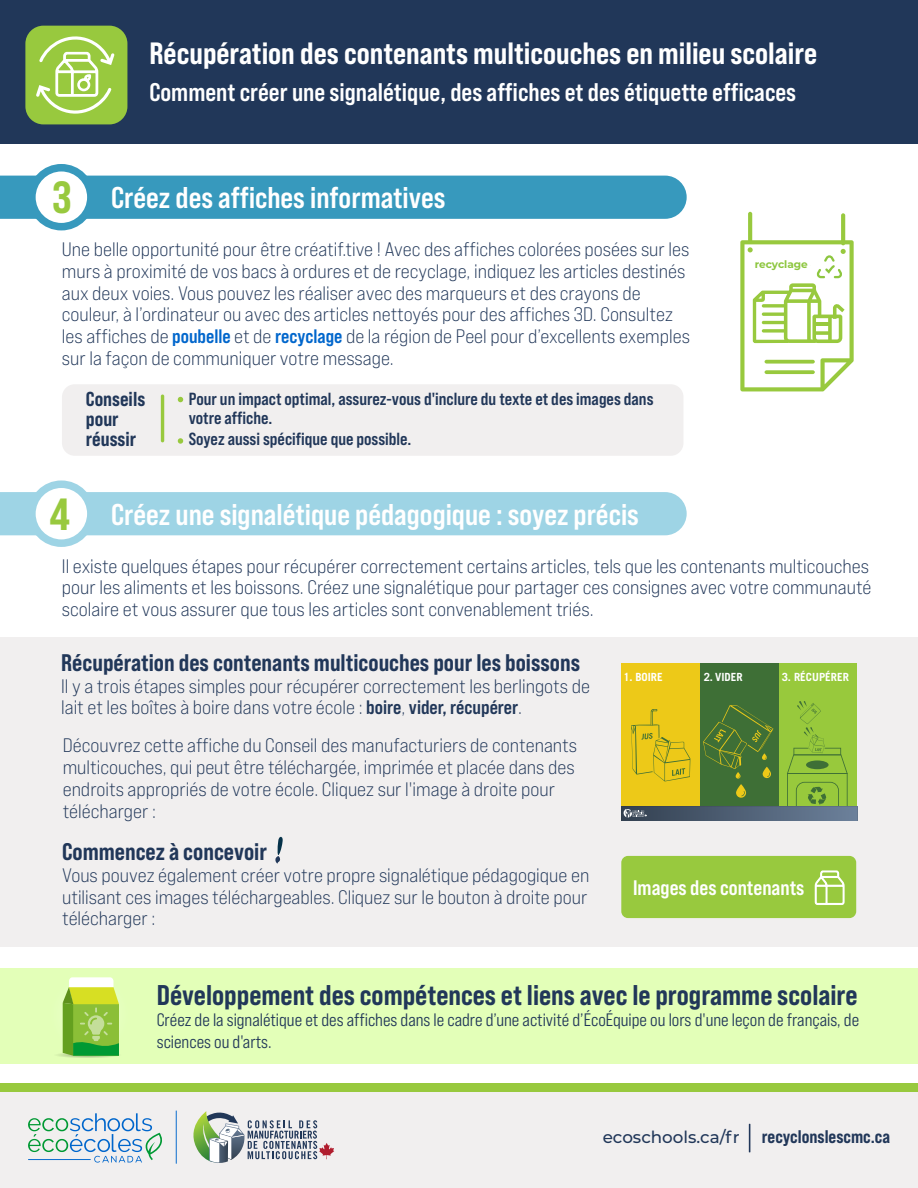
<style>
.page{position:relative;width:918px;height:1188px;background:#fff}
.page>*{position:absolute;margin:0;border:0;box-sizing:border-box;transform-origin:0 0}
.t1{font:45px "Bebas Neue Pro Semi Exp X Bold";color:#98c93e}
.t2{font:30.75px "Bebas Neue Pro Semi Exp X Bold";color:#fff}
.t3{font:700 30px "Bebas Neue Pro Semi Exp";color:#fff}
.t4{font:28.5px "Bebas Neue Pro Semi Exp X Bold";color:#213759}
.t5{font:700 25.5px "Bebas Neue Pro Semi Exp";color:#fff}
.t6{font:24px "Bebas Neue Pro Semi Exp X Bold";color:#213759}
.t7{font:700 21px "Bebas Neue Pro Semi Exp";color:#fff}
.t8{font:20.25px/20.2px "Bebas Neue Pro Semi Exp X Bold";color:#213759}
.t9{font:expanded 19.5px/21.8px "Bebas Neue Pro";color:#213759}
.t10{font:18.3px "Bebas Neue Pro Semi Exp X Bold";color:#213759}
.t11{font:18px/21.8px "Bebas Neue Pro Semi Exp Middle";color:#213759}
.t12{font:700 17.55px/19px "Bebas Neue Pro Semi Exp";color:#213759}
.t13{font:700 11.25px "Trade Gothic";color:#fff}
.t14{font:700 10.5px "Montserrat";color:#8dc63f}
.s1{font-family:"Bebas Neue Pro Semi Exp";font-weight:700;font-stretch:normal;color:#06c}
.s2{font-family:"Bebas Neue Pro Semi Exp X Bold";font-weight:400;font-size:45px;color:#98c93e}
.s3{font-family:"Bebas Neue Pro Semi Exp";font-weight:700;font-stretch:normal}
.s4{font-family:"Montserrat";font-weight:500;font-size:16.8px}
</style>
<div class="page">
<div style="left:0;top:637px;width:918px;height:310px;background:#f1efef"></div>
<div style="left:0;top:0;width:918px;height:143px;background:#213759"></div>
<div style="left:25px;top:26px;width:102px;height:98px;background:#98c93e;border-radius:18px"></div>
<svg style="left:36px;top:36px;width:78px;height:78px"></svg>
<div style="left:0;top:1088px;width:918px;height:100px;background:#f1efef"></div>
<div style="left:0;top:1083px;width:918px;height:9px;background:#98c93e"></div>
<div style="left:0;top:176px;width:687px;height:43px;background:#3799bd"></div>
<div style="left:32px;top:168px;width:59px;height:59px;background:#fff;border-radius:50%"></div>
<div style="left:28px;top:164px;width:67px;height:66px;border:8px solid #3799bd;border-radius:50%"></div>
<div style="left:0;top:492px;width:687px;height:43px;background:#9ed4e5"></div>
<div style="left:32px;top:484px;width:59px;height:59px;background:#fff;border-radius:50%"></div>
<div style="left:28px;top:480px;width:67px;height:67px;border:8px solid #9ed4e5;border-radius:50%"></div>
<div style="left:62px;top:384px;width:621px;height:72px;background:#f1efef;border-radius:13px"></div>
<hr style="left:161px;top:395px;width:3px;height:47px;background:#98c93e;border-radius:2px">
<svg style="left:178px;top:397px;width:5px;height:5px"></svg>
<svg style="left:178px;top:438px;width:5px;height:6px"></svg>
<svg style="left:841px;top:213px;width:4px;height:32px"></svg>
<svg style="left:748px;top:212px;width:4px;height:32px"></svg>
<svg style="left:740px;top:240px;width:114px;height:151px"></svg>
<svg style="left:765px;top:360px;width:50px;height:4px"></svg>
<div style="left:0;top:968px;width:918px;height:96px;background:#e3ffb8"></div>
<svg style="left:47px;top:1050px;width:80px;height:9px"></svg>
<svg style="left:63px;top:977px;width:56px;height:79px;background:#96c751"></svg>
<div style="left:621px;top:856px;width:235px;height:62px;background:#98c93e;border-radius:7px"></div>
<svg style="left:814px;top:870px;width:31px;height:35px"></svg>
<svg style="left:275px;top:836px;width:8px;height:28px"></svg>
<svg style="left:749px;top:1124px;width:1px;height:28px"></svg>
<svg style="left:28px;top:1113px;width:134px;height:50px"></svg>
<hr style="left:28px;top:1159px;width:63px;height:1px;background:#06c">
<hr style="left:176px;top:1111px;width:1px;height:53px;background:#06c">
<svg style="left:193px;top:1111px;width:141px;height:52px"></svg>
<div style="left:779px;top:663px;width:78px;height:156px;background:#98c93c"></div>
<div style="left:700px;top:663px;width:79px;height:157px;background:#3e6f36"></div>
<div style="left:621px;top:663px;width:79px;height:157px;background:#edc918"></div>
<svg style="left:621px;top:701px;width:236px;height:119px"></svg>
<h1 class="t1" style="left:52px;top:171px;width:21px">3</h1>
<h2 class="t2" style="left:149px;top:35px;width:669px">Récupération des contenants multicouches en milieu scolaire</h2>
<h3 class="t5" style="left:149px;top:77px;width:648px">Comment créer une signalétique, des affiches et des étiquette efficaces</h3>
<h3 class="t3" style="left:111px;top:180px;width:336px">Créez des affiches informatives</h3>
<p class="t9" style="left:62px;top:238px;width:630px">Une belle opportunité pour être créatif.tive ! Avec des affiches colorées posées sur les murs à proximité de vos bacs à ordures et de recyclage, indiquez les articles destinés aux deux voies. Vous pouvez les réaliser avec des marqueurs et des crayons de couleur, à l’ordinateur ou avec des articles nettoyés pour des affiches 3D. Consultez les affiches de <span class="s1">poubelle</span> et de <span class="s1">recyclage</span> de la région de Peel pour d’excellents exemples sur la façon de communiquer votre message.</p>
<p class="t8" style="left:86px;top:388px;width:61px">Conseils pour réussir</p>
<p class="t12" style="left:189px;top:389px;width:466px">Pour un impact optimal, assurez-vous d'inclure du texte et des images dans votre affiche.</p>
<p class="t12" style="left:189px;top:429px;width:224px">Soyez aussi spécifique que possible.</p>
<h3 class="t3" style="left:49px;top:496px;width:591px"><span class="s2">4</span> Créez une signalétique pédagogique : soyez précis</h3>
<p class="t14" style="left:755px;top:257px;width:55px">recyclage</p>
<p class="t9" style="left:62px;top:555px;width:811px">Il existe quelques étapes pour récupérer correctement certains articles, tels que les contenants multicouches pour les aliments et les boissons. Créez une signalétique pour partager ces consignes avec votre communauté scolaire et vous assurer que tous les articles sont convenablement triés.</p>
<p class="t6" style="left:61px;top:648px;width:520px">Récupération des contenants multicouches pour les boissons</p>
<p class="t9" style="left:61px;top:675px;width:530px">Il y a trois étapes simples pour récupérer correctement les berlingots de lait et les boîtes à boire dans votre école : <span class="s3">boire</span>, <span class="s3">vider, récupérer</span>.</p>
<p class="t9" style="left:63px;top:734px;width:516px">Découvrez cette affiche du Conseil des manufacturiers de contenants multicouches, qui peut être téléchargée, imprimée et placée dans des endroits appropriés de votre école. Cliquez sur l'image à droite pour télécharger :</p>
<p class="t6" style="left:62px;top:837px;width:206px">Commencez à concevoir</p>
<p class="t9" style="left:62px;top:864px;width:529px;text-align:justify">Vous pouvez également créer votre propre signalétique pédagogique en utilisant ces images téléchargeables. Cliquez sur le bouton à droite pour télécharger :</p>
<p class="t13" style="left:624px;top:670px;width:41px">1. BOIRE</p>
<p class="t13" style="left:704px;top:670px;width:41px">2. VIDER</p>
<p class="t13" style="left:782px;top:670px;width:69px">3. RÉCUPÉRER</p>
<p class="t7" style="left:633px;top:875px;width:173px">Images des contenants</p>
<h3 class="t4" style="left:157px;top:978px;width:702px">Développement des compétences et liens avec le programme scolaire</h3>
<p class="t11" style="left:157px;top:1009px;width:704px">Créez de la signalétique et des affiches dans le cadre d’une activité d’ÉcoÉquipe ou lors d'une leçon de français, de sciences ou d'arts.</p>
<p class="t10" style="left:603px;top:1126px;width:289px"><span class="s4">ecoschools.ca/fr</span> recyclonslescmc.ca</p>
</div>
